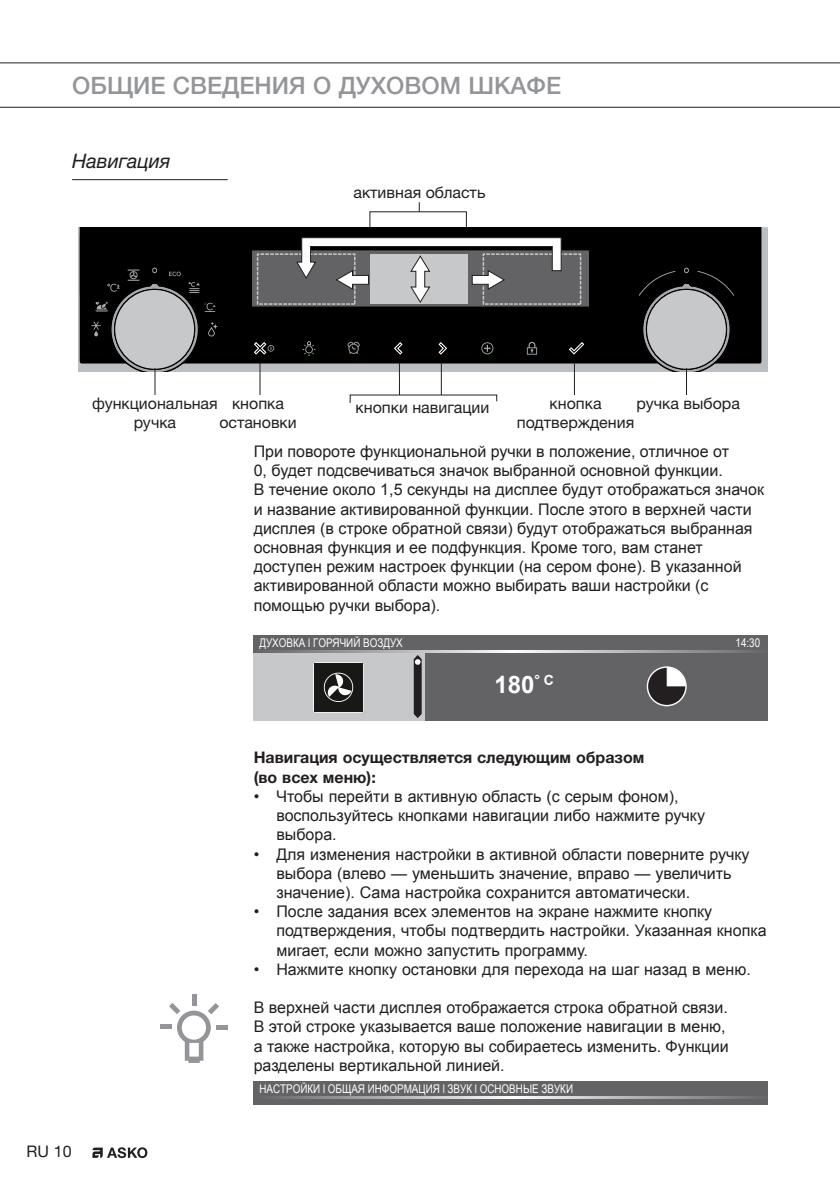
<style>
.page{position:relative;width:840px;height:1191px;background:#fff}
.page>*{position:absolute;margin:0;border:0;box-sizing:border-box;transform-origin:0 0}
.Hoofdkop{font:500 24px "Helvetica Neue LTW1 G";color:#939598}
.Platte_tekst{font:700 24px "Arial";color:#fff}
.Kop_met_lijn{font:italic 20px "Helvetica Neue LTW1 G";color:#231f20}
.Platte_tekst-2{font:16px/19.2px "Arial";color:#231f20}
.Platte_tekst_vet{font:16px/19.2px "Helvetica Neue LTW1 G";color:#231f20;text-align:center}
.Tussenkopje{font:700 16px/19.2px "Helvetica Neue LTW1 G";color:#231f20}
.Platte_tekst-3{font:12px "Arial Narrow";color:#fff}
</style>
<div class="page">
<hr style="left:0;top:62px;width:839px;height:1px;background:#231f20">
<hr style="left:0;top:107px;width:839px;height:1px;background:#231f20">
<svg style="left:92px;top:1147px;width:55px;height:11px"></svg>
<hr style="left:72px;top:179px;width:155px;height:1px;background:#231f20">
<svg style="left:78px;top:227px;width:689px;height:144px;background:#181818"></svg>
<div style="left:482px;top:253px;width:99px;height:52px;border:2px dashed #c7c8ca"></div>
<div style="left:257px;top:253px;width:98px;height:52px;border:2px dashed #c7c8ca"></div>
<svg style="left:295px;top:237px;width:266px;height:67px"></svg>
<svg style="left:568px;top:342px;width:16px;height:12px"></svg>
<svg style="left:254px;top:342px;width:19px;height:12px"></svg>
<svg style="left:438px;top:342px;width:9px;height:12px"></svg>
<svg style="left:394px;top:342px;width:8px;height:12px"></svg>
<div style="left:369px;top:211px;width:97px;height:18px;border:1px solid #231f20"></div>
<hr style="left:259px;top:363px;width:1px;height:32px;background:#231f20">
<hr style="left:573px;top:363px;width:1px;height:32px;background:#231f20">
<svg style="left:78px;top:230px;width:163px;height:165px;background:#565657"></svg>
<svg style="left:639px;top:283px;width:93px;height:112px"></svg>
<hr style="left:398px;top:363px;width:2px;height:32px;background:#231f20">
<hr style="left:440px;top:362px;width:1px;height:33px;background:#231f20">
<svg style="left:349px;top:394px;width:148px;height:9px"></svg>
<div style="left:253px;top:635px;width:514px;height:85px;background:#636366"></div>
<div style="left:253px;top:635px;width:172px;height:85px;background:#c7c8ca"></div>
<div style="left:253px;top:635px;width:514px;height:16px;background:#636366"></div>
<svg style="left:253px;top:651px;width:501px;height:1px"></svg>
<svg style="left:413px;top:655px;width:8px;height:63px"></svg>
<div style="left:647px;top:667px;width:38px;height:38px;background:#231f20;border-radius:50%"></div>
<div style="left:646px;top:666px;width:40px;height:40px;border:1px solid #fff;border-radius:50%"></div>
<svg style="left:666px;top:667px;width:19px;height:19px"></svg>
<svg style="left:313px;top:662px;width:50px;height:50px;background:#393938"></svg>
<div style="left:253px;top:1081px;width:514px;height:23px;background:linear-gradient(to right,#636366,#636366)"></div>
<div style="left:253px;top:1081px;width:514px;height:15px;background:#636366"></div>
<svg style="left:253px;top:1096px;width:514px;height:2px"></svg>
<div style="left:191px;top:994px;width:5px;height:11px;background:#939598"></div>
<div style="left:161px;top:1024px;width:11px;height:5px;background:#939598"></div>
<div style="left:216px;top:1025px;width:11px;height:5px;background:#939598"></div>
<svg style="left:169px;top:1003px;width:50px;height:59px"></svg>
<p class="Hoofdkop" style="left:72px;top:71px;width:490px">ОБЩИЕ СВЕДЕНИЯ О ДУХОВОМ ШКАФЕ</p>
<p class="Kop_met_lijn" style="left:72px;top:149px;width:100px">Навигация</p>
<p class="Platte_tekst_vet" style="left:353px;top:182px;width:133px">активная область</p>
<p class="Platte_tekst_vet" style="left:92px;top:394px;width:127px">функциональная ручка</p>
<p class="Platte_tekst_vet" style="left:355px;top:398px;width:135px">кнопки навигации</p>
<p class="Platte_tekst_vet" style="left:636px;top:394px;width:105px">ручка выбора</p>
<p class="Platte_tekst-2" style="left:253px;top:442px;width:511px">При повороте функциональной ручки в положение, отличное от<br>0, будет подсвечиваться значок выбранной основной функции.<br>В течение около 1,5 секунды на дисплее будут отображаться значок и название активированной функции. После этого в верхней части дисплея (в строке обратной связи) будут отображаться выбранная основная функция и ее подфункция. Кроме того, вам станет доступен режим настроек функции (на сером фоне). В указанной активированной области можно выбирать ваши настройки (с помощью ручки выбора).</p>
<p class="Platte_tekst_vet" style="left:219px;top:394px;width:79px">кнопка остановки</p>
<p class="Platte_tekst_vet" style="left:516px;top:394px;width:119px">кнопка подтверждения</p>
<p class="Platte_tekst-3" style="left:259px;top:634px;width:145px">ДУХОВКА l ГОРЯЧИЙ ВОЗДУХ</p>
<p class="Platte_tekst-3" style="left:735px;top:634px;width:26px">14:30</p>
<p class="Platte_tekst" style="left:494px;top:668px;width:61px">180<sup>°</sup> <sup>C</sup></p>
<p class="Platte_tekst_vet" style="left:27px;top:1141px;width:47px">RU 10</p>
<p class="Tussenkopje" style="left:253px;top:748px;width:392px">Навигация осуществляется следующим образом (во всех меню):</p>
<p class="Platte_tekst-2" style="left:276px;top:787px;width:430px;text-indent:-23px">• Чтобы перейти в активную область (с серым фоном), воспользуйтесь кнопками навигации либо нажмите ручку выбора.</p>
<p class="Platte_tekst-2" style="left:276px;top:844px;width:474px;text-indent:-23px">• Для изменения настройки в активной области поверните ручку выбора (влево — уменьшить значение, вправо — увеличить значение). Сама настройка сохранится автоматически.</p>
<p class="Platte_tekst-2" style="left:276px;top:902px;width:491px;text-indent:-23px">• После задания всех элементов на экране нажмите кнопку подтверждения, чтобы подтвердить настройки. Указанная кнопка мигает, если можно запустить программу.</p>
<p class="Platte_tekst-2" style="left:253px;top:959px;width:498px">• Нажмите кнопку остановки для перехода на шаг назад в меню.</p>
<p class="Platte_tekst-2" style="left:253px;top:998px;width:476px">В верхней части дисплея отображается строка обратной связи.<br>В этой строке указывается ваше положение навигации в меню, а также настройка, которую вы собираетесь изменить. Функции разделены вертикальной линией.</p>
<p class="Platte_tekst-3" style="left:259px;top:1080px;width:315px">НАСТРОЙКИ l ОБЩАЯ ИНФОРМАЦИЯ l ЗВУК l ОСНОВНЫЕ ЗВУКИ</p>
</div>
